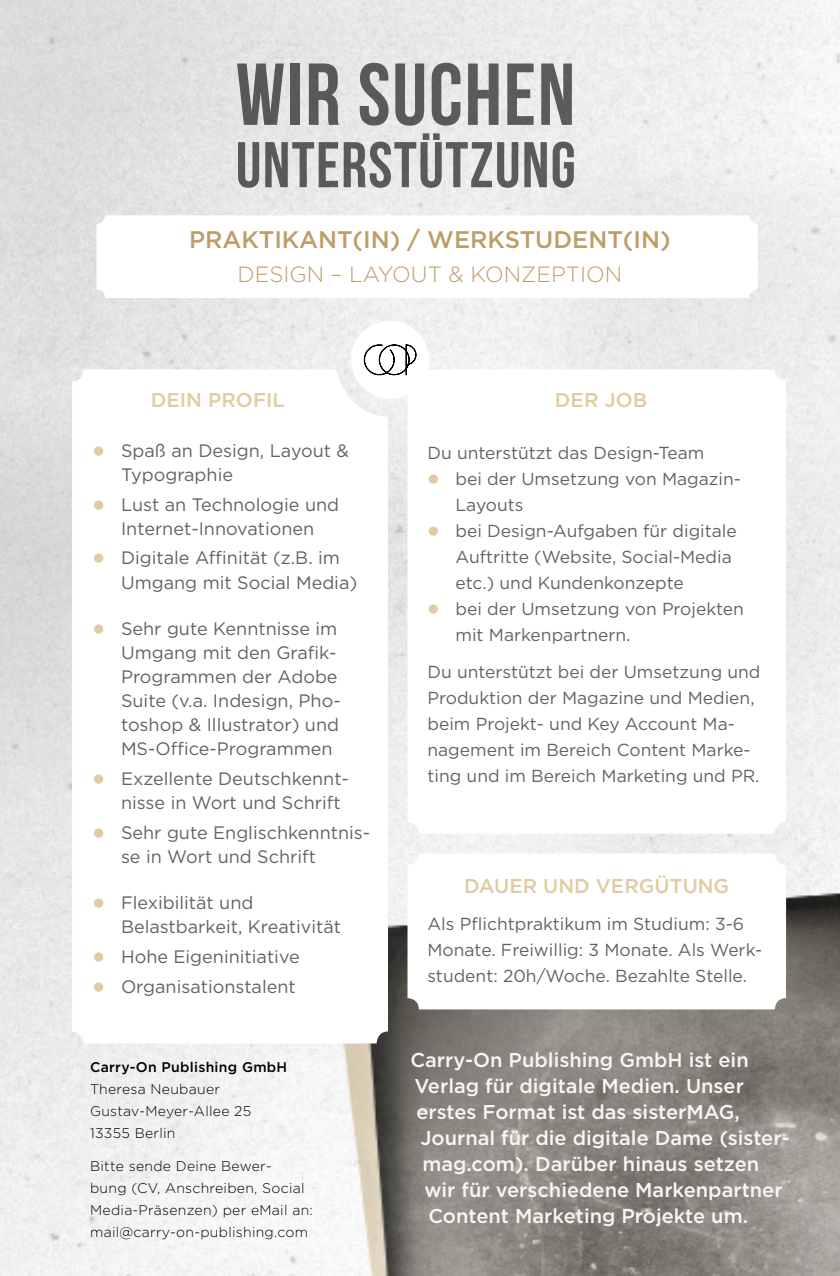
<style>
.page{position:relative;width:840px;height:1276px;background:#fff}
.page>*{position:absolute;margin:0;border:0;box-sizing:border-box;transform-origin:0 0}
.t1{font:87.6px "Bebas Neue";letter-spacing:.02em;color:#646363}
.t2{font:64.4px "Bebas Neue";letter-spacing:.02em;color:#646363}
.t3{font:500 24px "Gotham";color:#bd9d68}
.t4{font:300 22px "Gotham";color:#bd9d68}
.t5{font:500 20px "Gotham";color:#f6f6f6}
.t6{font:500 20px "Gotham";color:#e2cba1}
.t7{font:18px/24px "Gotham";color:#636366}
.t8{font:17.4px/26px "Gotham";color:#636366}
.t9{font:300 14px/22px "Gotham";letter-spacing:.02em;color:#000}
.s1{color:#e2cba1}
.s2{font-weight:500}
</style>
<div class="page">
<img style="left:0;top:0;width:839px;height:1276px">
<svg style="left:72px;top:369px;width:316px;height:674px"></svg>
<div style="left:351px;top:321px;width:78px;height:78px;background:#fff;border-radius:50%"></div>
<div style="left:407px;top:369px;width:378px;height:464px;background:#fff;border-radius:11px"></div>
<div style="left:407px;top:853px;width:378px;height:156px;background:#fff;border-radius:11px"></div>
<svg style="left:363px;top:344px;width:53px;height:32px"></svg>
<div style="left:96px;top:215px;width:661px;height:83px;background:#fff;border-radius:9px"></div>
<h1 class="t1" style="left:236px;top:46px;width:341px">WIR SUCHEN</h1>
<h2 class="t2" style="left:236px;top:129px;width:341px">UNTERSTÜTZUNG</h2>
<p class="t3" style="left:189px;top:224px;width:482px">PRAKTIKANT(IN) / WERKSTUDENT(IN)</p>
<p class="t4" style="left:237px;top:260px;width:386px">DESIGN – LAYOUT &amp; KONZEPTION</p>
<p class="t6" style="left:151px;top:386px;width:135px">DEIN PROFIL</p>
<p class="t7" style="left:121px;top:438px;width:229px;text-indent:-28px"><span class="s1">●</span> Spaß an Design, Layout &amp;<br>Typographie</p>
<p class="t7" style="left:93px;top:492px;width:247px;text-align:center"><span class="s1">●</span> Lust an Technologie und<br>Internet-Innovationen</p>
<p class="t7" style="left:121px;top:546px;width:238px;text-indent:-28px"><span class="s1">●</span> Digitale Affinität (z.B. im<br>Umgang mit Social Media)</p>
<p class="t7" style="left:121px;top:616px;width:221px;text-indent:-28px"><span class="s1">●</span> Sehr gute Kenntnisse im<br>Umgang mit den Grafik-<br>Programmen der Adobe<br>Suite (v.a. Indesign, Pho&shy;toshop &amp; Illustrator) und<br>MS-Office-Programmen</p>
<p class="t7" style="left:121px;top:766px;width:229px;text-indent:-28px"><span class="s1">●</span> Exzellente Deutschkennt&shy;nisse in Wort und Schrift</p>
<p class="t7" style="left:121px;top:820px;width:250px;text-indent:-28px"><span class="s1">●</span> Sehr gute Englischkenntnis&shy;se in Wort und Schrift</p>
<p class="t7" style="left:121px;top:890px;width:221px;text-indent:-28px"><span class="s1">●</span> Flexibilität und<br>Belastbarkeit, Kreativität</p>
<p class="t7" style="left:93px;top:944px;width:208px"><span class="s1">●</span> Hohe Eigeninitiative</p>
<p class="t7" style="left:93px;top:974px;width:204px"><span class="s1">●</span> Organisationstalent</p>
<p class="t9" style="left:90px;top:1055px;width:198px"><span class="s2">Carry-On Publishing GmbH<br></span>Theresa Neubauer<br>Gustav-Meyer-Allee 25<br>13355 Berlin</p>
<p class="t9" style="left:90px;top:1155px;width:224px">Bitte sende Deine Bewer-<br>bung (CV, Anschreiben, Social<br>Media-Präsenzen) per eMail an: mail@carry-on-publishing.com</p>
<p class="t6" style="left:554px;top:386px;width:94px">DER JOB</p>
<p class="t8" style="left:427px;top:439px;width:278px">Du unterstützt das Design-Team</p>
<p class="t8" style="left:455px;top:465px;width:287px;text-indent:-28px"><span class="s1">●</span> bei der Umsetzung von Magazin-<br>Layouts</p>
<p class="t8" style="left:455px;top:517px;width:283px;text-indent:-28px"><span class="s1">●</span> bei Design-Aufgaben für digitale<br>Auftritte (Website, Social-Media etc.) und Kundenkonzepte</p>
<p class="t8" style="left:455px;top:595px;width:290px;text-indent:-28px"><span class="s1">●</span> bei der Umsetzung von Projekten mit Markenpartnern.</p>
<p class="t8" style="left:427px;top:658px;width:334px">Du unterstützt bei der Umsetzung und Produktion der Magazine und Medien, beim Projekt- und Key Account Ma&shy;nagement im Bereich Content Marke&shy;ting und im Bereich Marketing und PR.</p>
<p class="t6" style="left:464px;top:872px;width:266px">DAUER UND VERGÜTUNG</p>
<p class="t8" style="left:427px;top:910px;width:336px">Als Pflichtpraktikum im Studium: 3-6<br>Monate. Freiwillig: 3 Monate. Als Werk&shy;student: 20h/Woche. Bezahlte Stelle.</p>
<p class="t5" style="left:410px;top:1047px;width:340px">Carry-On Publishing GmbH ist ein</p>
<p class="t5" style="left:414px;top:1073px;width:331px">Verlag für digitale Medien. Unser</p>
<p class="t5" style="left:416px;top:1099px;width:325px">erstes Format ist das sisterMAG,</p>
<p class="t5" style="left:420px;top:1125px;width:371px">Journal für die digitale Dame (sister-</p>
<p class="t5" style="left:422px;top:1151px;width:338px">mag.com). Darüber hinaus setzen</p>
<p class="t5" style="left:424px;top:1177px;width:359px">wir für verschiedene Markenpartner</p>
<p class="t5" style="left:428px;top:1203px;width:321px">Content Marketing Projekte um.</p>
</div>
